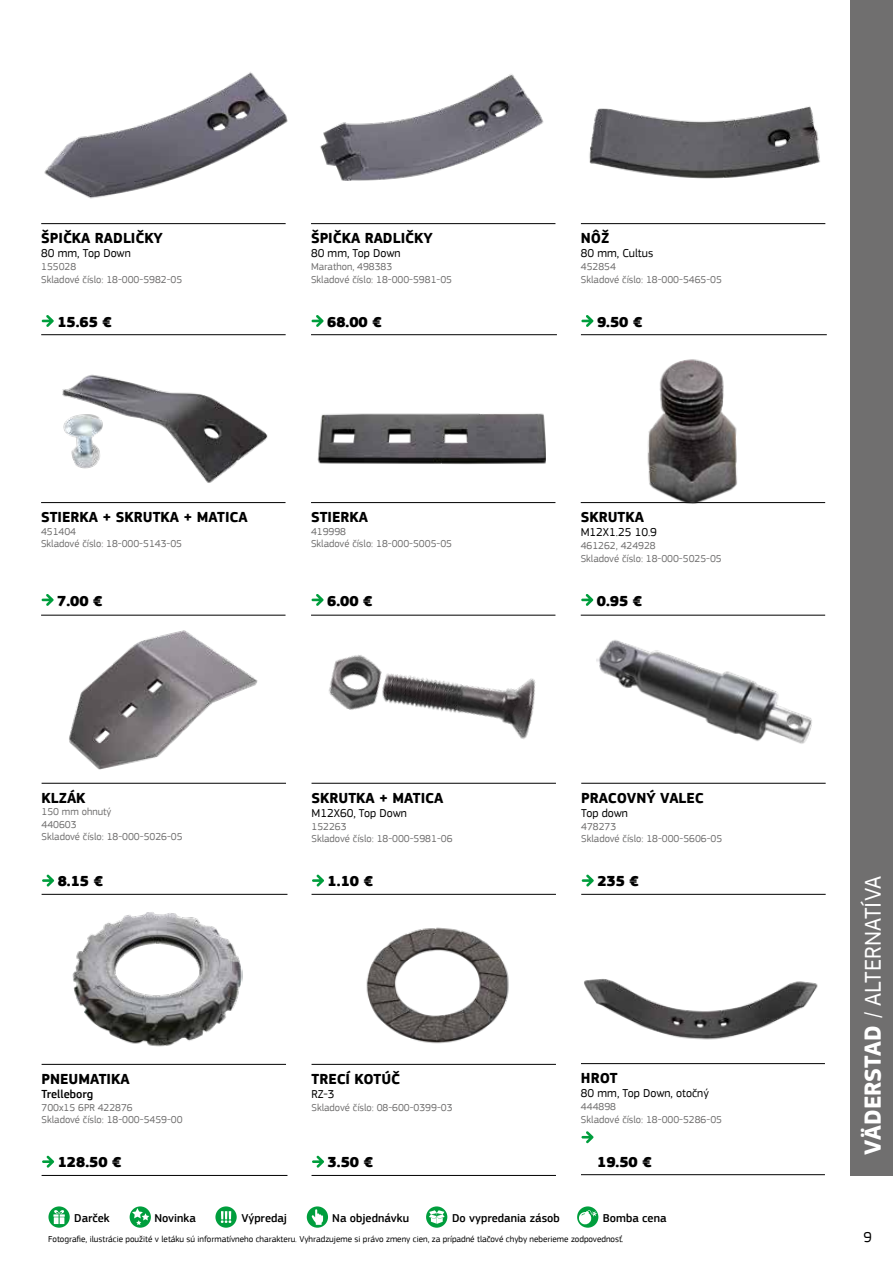
<style>
.page{position:relative;width:893px;height:1263px;background:#fff}
.page>*{position:absolute;margin:0;border:0;box-sizing:border-box;transform-origin:0 0}
.t1{font:24px "PF Square Sans Pro";color:#fff}
.t2{font:700 15px "PF Square Sans Pro";color:#000}
.t3{font:900 15px "PF Square Sans Pro";color:#000}
.t4{font:15px "PF Square Sans Pro";color:#000}
.t5{font:12px "PF Square Sans Pro";color:#000}
.t6{font:500 12px "PF Square Sans Pro";color:#000}
.t7{font:10.5px/12.6px "PF Square Sans Pro";color:#706f6f}
.t8{font:9px "PF Square Sans Pro";color:#000}
.s1{font-weight:700}
</style>
<div class="page">
<hr style="left:41px;top:334px;width:245px;height:1px;background:#000">
<svg style="left:42px;top:315px;width:12px;height:12px"></svg>
<img style="left:41px;top:72px;width:247px;height:153px">
<img style="left:320px;top:74px;width:224px;height:107px">
<hr style="left:311px;top:334px;width:246px;height:1px;background:#000">
<hr style="left:311px;top:223px;width:244px;height:1px;background:#000">
<svg style="left:312px;top:315px;width:12px;height:12px"></svg>
<hr style="left:581px;top:334px;width:246px;height:1px;background:#000">
<hr style="left:581px;top:223px;width:244px;height:1px;background:#000">
<svg style="left:581px;top:315px;width:12px;height:12px"></svg>
<img style="left:589px;top:106px;width:231px;height:73px">
<hr style="left:41px;top:502px;width:245px;height:1px;background:#000">
<hr style="left:41px;top:615px;width:245px;height:1px;background:#000">
<svg style="left:42px;top:594px;width:12px;height:12px"></svg>
<img style="left:62px;top:374px;width:206px;height:109px">
<hr style="left:311px;top:502px;width:244px;height:1px;background:#000">
<hr style="left:311px;top:615px;width:244px;height:1px;background:#000">
<svg style="left:312px;top:594px;width:12px;height:9px"></svg>
<img style="left:317px;top:413px;width:229px;height:51px">
<hr style="left:581px;top:502px;width:244px;height:1px;background:#000">
<hr style="left:581px;top:615px;width:244px;height:1px;background:#000">
<svg style="left:581px;top:594px;width:12px;height:12px"></svg>
<img style="left:627px;top:359px;width:136px;height:145px">
<hr style="left:42px;top:894px;width:245px;height:1px;background:#000">
<hr style="left:42px;top:1175px;width:245px;height:1px;background:#000">
<hr style="left:42px;top:783px;width:244px;height:1px;background:#000">
<hr style="left:42px;top:1064px;width:244px;height:1px;background:#000">
<svg style="left:42px;top:874px;width:12px;height:12px"></svg>
<svg style="left:42px;top:1155px;width:12px;height:12px"></svg>
<img style="left:68px;top:614px;width:190px;height:156px">
<img style="left:315px;top:603px;width:239px;height:136px">
<hr style="left:312px;top:783px;width:244px;height:1px;background:#000">
<hr style="left:312px;top:1064px;width:244px;height:1px;background:#000">
<svg style="left:312px;top:874px;width:12px;height:12px"></svg>
<svg style="left:312px;top:1155px;width:12px;height:12px"></svg>
<hr style="left:312px;top:894px;width:244px;height:1px;background:#000">
<hr style="left:312px;top:1175px;width:244px;height:1px;background:#000">
<img style="left:596px;top:640px;width:216px;height:104px">
<hr style="left:581px;top:783px;width:245px;height:1px;background:#000">
<hr style="left:581px;top:894px;width:245px;height:1px;background:#000">
<svg style="left:582px;top:874px;width:12px;height:12px"></svg>
<hr style="left:581px;top:1063px;width:244px;height:1px;background:#000">
<hr style="left:581px;top:1174px;width:244px;height:1px;background:#000">
<svg style="left:581px;top:1131px;width:12px;height:12px"></svg>
<img style="left:584px;top:979px;width:234px;height:61px">
<div style="left:850px;top:0;width:43px;height:1176px;background:#706f6f"></div>
<img style="left:72px;top:912px;width:170px;height:135px">
<img style="left:366px;top:927px;width:143px;height:117px">
<svg style="left:48px;top:1206px;width:22px;height:22px"></svg>
<svg style="left:130px;top:1206px;width:21px;height:22px"></svg>
<svg style="left:132px;top:1208px;width:17px;height:17px"></svg>
<svg style="left:215px;top:1206px;width:22px;height:22px"></svg>
<svg style="left:307px;top:1206px;width:21px;height:22px"></svg>
<svg style="left:426px;top:1206px;width:21px;height:22px"></svg>
<svg style="left:577px;top:1206px;width:21px;height:22px"></svg>
<svg style="left:578px;top:1210px;width:19px;height:15px"></svg>
<h2 class="t2" style="left:41px;top:229px;width:123px">ŠPIČKA RADLIČKY</h2>
<p class="t5" style="left:41px;top:246px;width:91px">80 mm, Top Down</p>
<p class="t7" style="left:41px;top:260px;width:143px">155028<br>Skladové číslo: 18-000-5982-05</p>
<h2 class="t3" style="left:57px;top:312px;width:56px">15.65 €</h2>
<h2 class="t2" style="left:311px;top:229px;width:123px">ŠPIČKA RADLIČKY</h2>
<p class="t5" style="left:311px;top:246px;width:91px">80 mm, Top Down</p>
<p class="t7" style="left:311px;top:260px;width:143px">Marathon, 498383<br>Skladové číslo: 18-000-5981-05</p>
<h2 class="t3" style="left:327px;top:312px;width:56px">68.00 €</h2>
<h2 class="t2" style="left:581px;top:229px;width:30px">NÔŽ</h2>
<p class="t5" style="left:581px;top:246px;width:74px">80 mm, Cultus</p>
<p class="t7" style="left:581px;top:260px;width:143px">452854<br>Skladové číslo: 18-000-5465-05</p>
<h2 class="t3" style="left:597px;top:312px;width:47px">9.50 €</h2>
<h2 class="t2" style="left:41px;top:508px;width:208px">STIERKA + SKRUTKA + MATICA</h2>
<p class="t7" style="left:41px;top:525px;width:143px">451404<br>Skladové číslo: 18-000-5143-05</p>
<h2 class="t3" style="left:57px;top:591px;width:47px">7.00 €</h2>
<h2 class="t2" style="left:311px;top:508px;width:59px">STIERKA</h2>
<p class="t7" style="left:311px;top:525px;width:143px">419998<br>Skladové číslo: 18-000-5005-05</p>
<h2 class="t3" style="left:327px;top:591px;width:47px">6.00 €</h2>
<h2 class="t2" style="left:581px;top:508px;width:65px">SKRUTKA</h2>
<p class="t5" style="left:581px;top:525px;width:78px">M12X1.25 10.9</p>
<p class="t7" style="left:581px;top:539px;width:143px">461262, 424928<br>Skladové číslo: 18-000-5025-05</p>
<h2 class="t3" style="left:597px;top:591px;width:47px">0.95 €</h2>
<h2 class="t2" style="left:42px;top:789px;width:45px">KLZÁK</h2>
<p class="t7" style="left:42px;top:805px;width:143px">150 mm ohnutý<br>440603<br>Skladové číslo: 18-000-5026-05</p>
<h2 class="t3" style="left:58px;top:872px;width:47px">8.15 €</h2>
<h2 class="t2" style="left:42px;top:1070px;width:90px">PNEUMATIKA</h2>
<p class="t6" style="left:42px;top:1087px;width:53px">Trelleborg</p>
<p class="t7" style="left:42px;top:1101px;width:143px">700x15 6PR 422876<br>Skladové číslo: 18-000-5459-00</p>
<h2 class="t3" style="left:58px;top:1153px;width:65px">128.50 €</h2>
<h2 class="t2" style="left:312px;top:789px;width:133px">SKRUTKA + MATICA</h2>
<p class="t5" style="left:312px;top:806px;width:97px">M12X60, Top Down</p>
<p class="t7" style="left:312px;top:820px;width:143px">152263<br>Skladové číslo: 18-000-5981-06</p>
<h2 class="t3" style="left:328px;top:872px;width:47px">1.10 €</h2>
<h2 class="t2" style="left:312px;top:1070px;width:90px">TRECÍ KOTÚČ</h2>
<p class="t5" style="left:312px;top:1087px;width:24px">RZ-3</p>
<p class="t7" style="left:312px;top:1101px;width:143px">Skladové číslo: 08-600-0399-03</p>
<h2 class="t3" style="left:328px;top:1153px;width:47px">3.50 €</h2>
<h2 class="t2" style="left:581px;top:789px;width:124px">PRACOVNÝ VALEC</h2>
<p class="t5" style="left:581px;top:806px;width:48px">Top down</p>
<p class="t7" style="left:581px;top:820px;width:143px">478273<br>Skladové číslo: 18-000-5606-05</p>
<h2 class="t3" style="left:597px;top:872px;width:43px">235 €</h2>
<h2 class="t2" style="left:581px;top:1069px;width:38px">HROT</h2>
<p class="t5" style="left:581px;top:1086px;width:129px">80 mm, Top Down, otočný</p>
<p class="t7" style="left:581px;top:1100px;width:143px">444898<br>Skladové číslo: 18-000-5286-05</p>
<h2 class="t3" style="left:597px;top:1152px;width:56px">19.50 €</h2>
<h1 class="t1" style="left:859px;top:1154px;width:280px;rotate:-90deg"><span class="s1">VÄDERSTAD</span> / ALTERNATÍVA</h1>
<p class="t6" style="left:74px;top:1210px;width:37px">Darček</p>
<p class="t6" style="left:154px;top:1210px;width:43px">Novinka</p>
<p class="t6" style="left:241px;top:1210px;width:47px">Výpredaj</p>
<p class="t6" style="left:332px;top:1210px;width:78px">Na objednávku</p>
<p class="t6" style="left:452px;top:1211px;width:109px">Do vypredania zásob</p>
<p class="t6" style="left:603px;top:1210px;width:65px">Bomba cena</p>
<p class="t8" style="left:48px;top:1233px;width:577px">Fotografie, ilustrácie použité v letáku sú informatívneho charakteru. Vyhradzujeme si právo zmeny cien, za prípadné tlačové chyby neberieme zodpovednosť.</p>
<h2 class="t4" style="left:863px;top:1228px;width:10px">9</h2>
</div>
